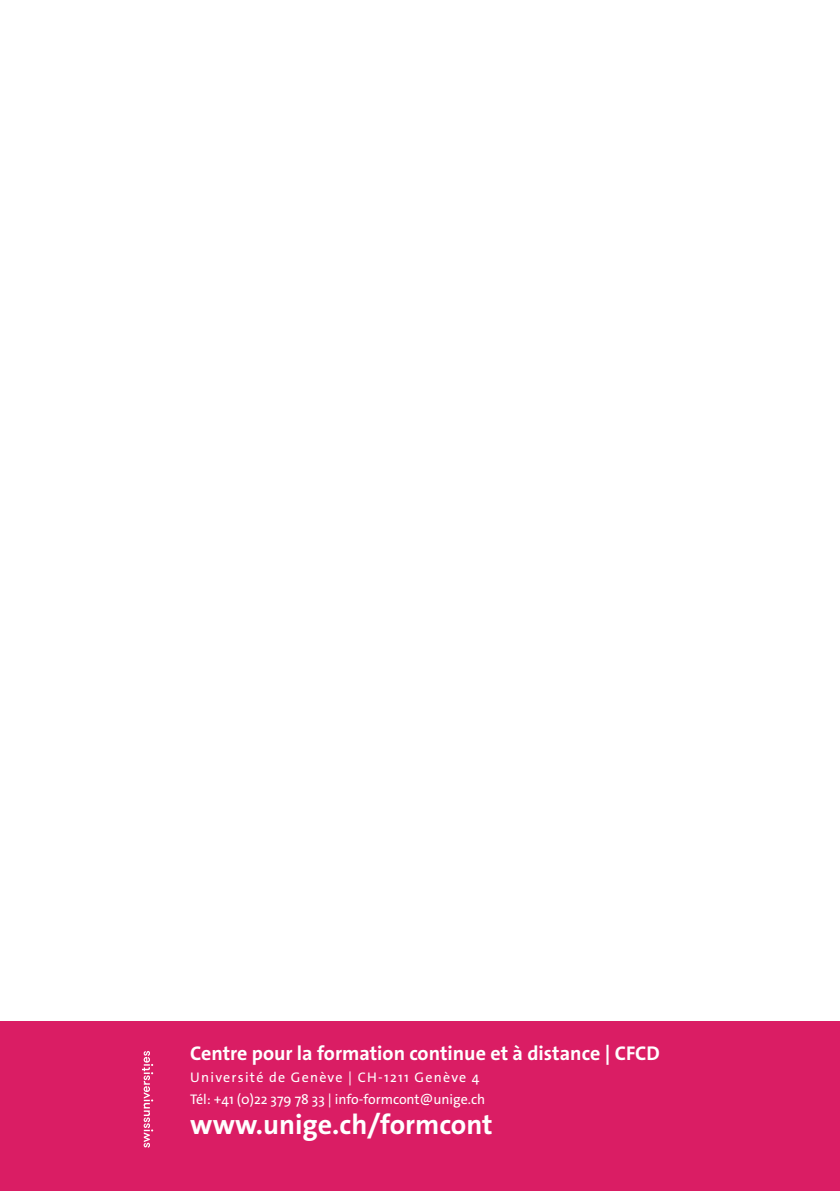
<style>
.page{position:relative;width:840px;height:1191px;background:#fff}
.page>*{position:absolute;margin:0;border:0;box-sizing:border-box;transform-origin:0 0}
.t1{font:700 28px "The Sans Os F";color:#fff}
.t2{font:700 20px "The Sans Os F";color:#fff}
.texte{font:14px "The Sans Os F";color:#fff}
.texte-2{font:14px "The Sans Os F";letter-spacing:.075em;color:#fff}
</style>
<div class="page">
<div style="left:0;top:1021px;width:839px;height:170px;background:#da1d64"></div>
<svg style="left:142px;top:1051px;width:11px;height:96px"></svg>
<p class="t2" style="left:190px;top:1040px;width:471px">Centre pour la formation continue et à distance | CFCD</p>
<p class="texte-2" style="left:190px;top:1068px;width:291px">Université de Genève | CH-1211 Genève 4</p>
<p class="texte" style="left:190px;top:1090px;width:296px">Tél: +41 (0)22 379 78 33 | info-formcont@unige.ch</p>
<p class="t1" style="left:190px;top:1106px;width:304px">www.unige.ch/formcont</p>
</div>
